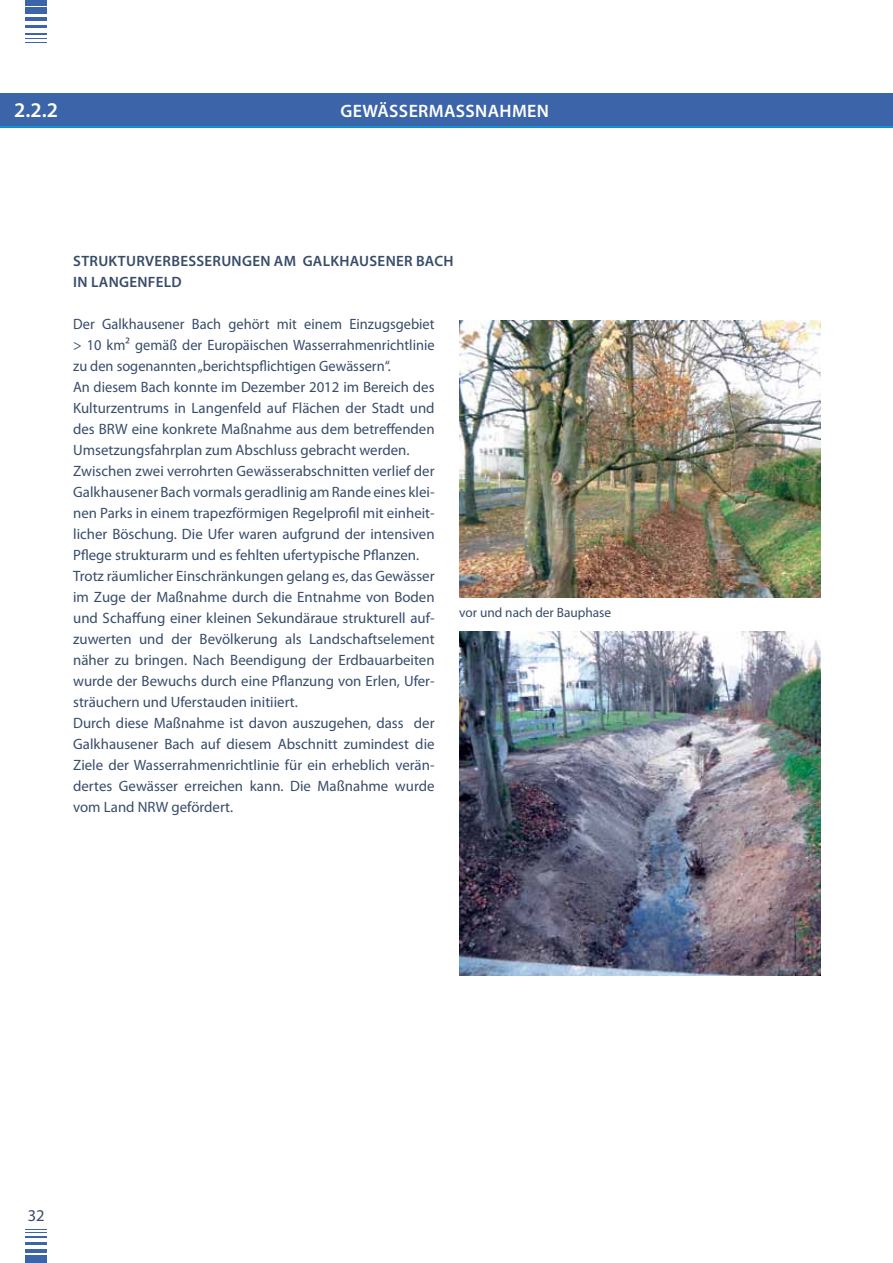
<style>
.page{position:relative;width:893px;height:1263px;background:#fff}
.page>*{position:absolute;margin:0;border:0;box-sizing:border-box;transform-origin:0 0}
.t1{font:600 21px "Myriad Pro";color:#fff}
.t2{font:600 18px "Myriad Pro";letter-spacing:.02em;color:#fff}
.t3{font:16.5px "Myriad Pro";color:#384c6a}
.t4{font:15px/21px "Myriad Pro";color:#384c6a;scale:.96 1}
.t5{font:600 15px/21px "Myriad Pro";letter-spacing:.02em;color:#384c6a}
.t6{font:13.5px "Myriad Pro";color:#384c6a}
</style>
<div class="page">
<div style="left:0;top:94px;width:893px;height:34px;background:#3c64a8"></div>
<hr style="left:0;top:126px;width:893px;height:2px;background:#00a0e0">
<hr style="left:26px;top:1249px;width:21px;height:3px;background:#3c64a8">
<hr style="left:26px;top:1236px;width:21px;height:2px;background:#3c64a8">
<svg style="left:26px;top:1229px;width:21px;height:4px"></svg>
<hr style="left:26px;top:1242px;width:21px;height:3px;background:#3c64a8">
<div style="left:26px;top:1256px;width:21px;height:7px;background:#3c64a8"></div>
<hr style="left:26px;top:17px;width:21px;height:4px;background:#3c64a8">
<hr style="left:26px;top:33px;width:21px;height:2px;background:#3c64a8">
<svg style="left:26px;top:38px;width:21px;height:5px"></svg>
<hr style="left:26px;top:25px;width:21px;height:3px;background:#3c64a8">
<div style="left:26px;top:0;width:21px;height:5px;background:#3c64a8"></div>
<div style="left:26px;top:8px;width:21px;height:6px;background:#3c64a8"></div>
<img style="left:459px;top:320px;width:362px;height:277px">
<img style="left:459px;top:631px;width:362px;height:344px">
<h1 class="t1" style="left:14px;top:97px;width:45px">2.2.2</h1>
<p class="t2" style="left:340px;top:99px;width:210px">GEWÄSSERMASSNAHMEN</p>
<p class="t5" style="left:73px;top:250px;width:382px">STRUKTURVERBESSERUNGEN AM GALKHAUSENER BACH<br>IN LANGENFELD</p>
<p class="t4" style="left:73px;top:314px;width:378px">Der Galkhausener Bach gehört mit einem Einzugsgebiet &gt; 10 km² gemäß der Europäischen Wasserrahmenrichtlinie zu den sogenannten „berichtspflichtigen Gewässern“.<br>An diesem Bach konnte im Dezember 2012 im Bereich des Kulturzentrums in Langenfeld auf Flächen der Stadt und des BRW eine konkrete Maßnahme aus dem betreffenden Umsetzungsfahrplan zum Abschluss gebracht werden.<br>Zwischen zwei verrohrten Gewässerabschnitten verlief der Galkhausener Bach vormals geradlinig am Rande eines klei&shy;nen Parks in einem trapezförmigen Regelprofil mit einheit&shy;licher Böschung. Die Ufer waren aufgrund der intensiven Pflege strukturarm und es fehlten ufertypische Pflanzen.<br>Trotz räumlicher Einschränkungen gelang es, das Gewässer im Zuge der Maßnahme durch die Entnahme von Boden und Schaffung einer kleinen Sekundäraue strukturell auf&shy;zuwerten und der Bevölkerung als Landschaftselement näher zu bringen. Nach Beendigung der Erdbauarbeiten wurde der Bewuchs durch eine Pflanzung von Erlen, Ufer&shy;sträuchern und Uferstauden initiiert.<br>Durch diese Maßnahme ist davon auszugehen, dass der Galkhausener Bach auf diesem Abschnitt zumindest die Ziele der Wasserrahmenrichtlinie für ein erheblich verän&shy;dertes Gewässer erreichen kann. Die Maßnahme wurde vom Land NRW gefördert.</p>
<p class="t6" style="left:459px;top:604px;width:154px">vor und nach der Bauphase</p>
<p class="t3" style="left:28px;top:1205px;width:18px">32</p>
</div>
